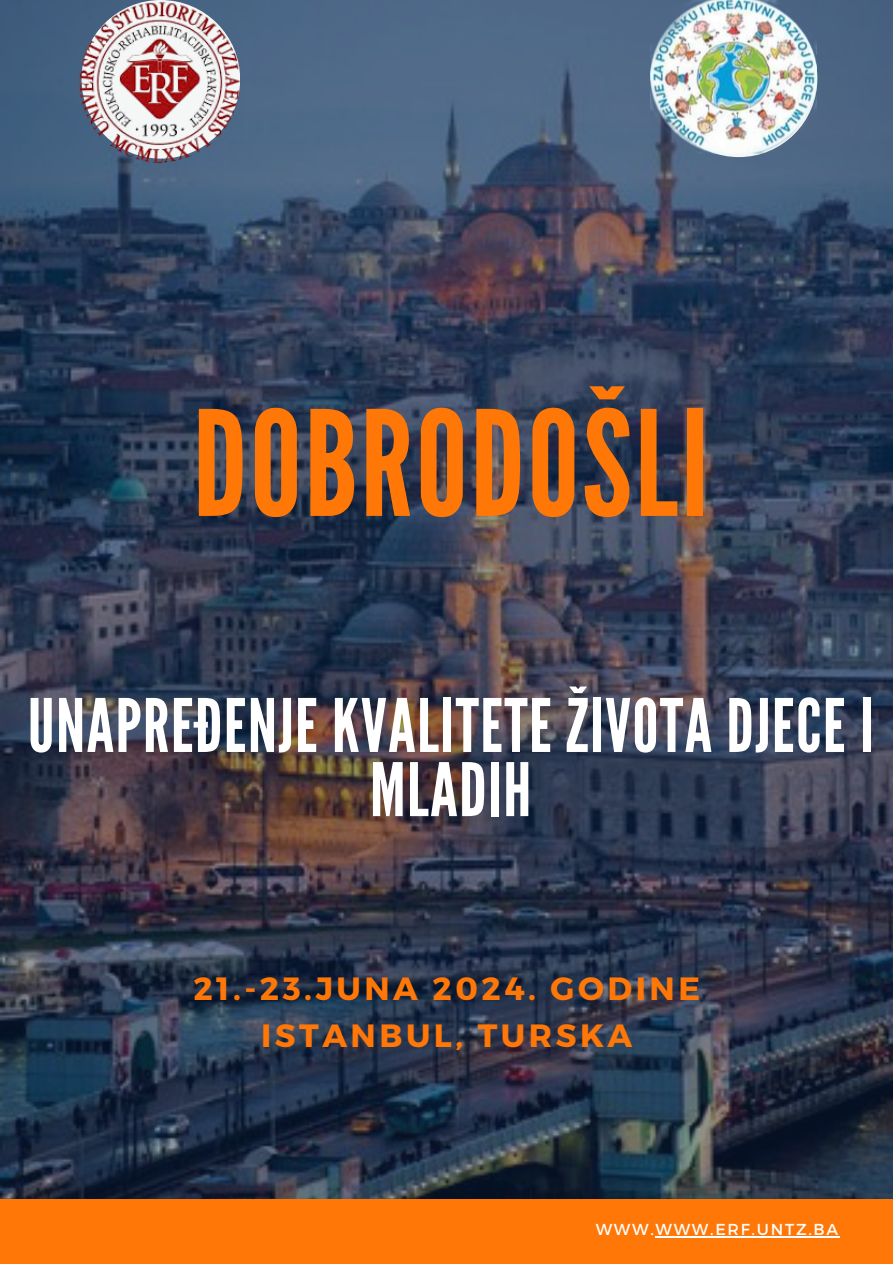
<style>
.page{position:relative;width:893px;height:1264px;background:#fff}
.page>*{position:absolute;margin:0;border:0;box-sizing:border-box;transform-origin:0 0}
.t1{font:145.65px "League Gothic";letter-spacing:.02em;color:#ff7707}
.t2{font:73.5px/64.2px "League Gothic";letter-spacing:.02em;color:#fff;text-align:center}
.t3{font:700 32.1px/47.2px "Montserrat";letter-spacing:.11em;color:#ff7707;text-align:center}
.t4{font:15.9px "Montserrat";letter-spacing:.11em;color:#fff}
</style>
<div class="page">
<img style="left:0;top:0;width:892px;height:1198px">
<div style="left:0;top:1198px;width:892px;height:65px;background:#ff7707"></div>
<hr style="left:655px;top:1236px;width:184px;height:1px;background:#fff">
<img style="left:35px;top:0;width:243px;height:207px">
<img style="left:650px;top:0;width:166px;height:153px">
<h1 class="t1" style="left:193px;top:379px;width:516px">DOBRODOŠLI</h1>
<p class="t2" style="left:28px;top:695px;width:847px">UNAPREĐENJE KVALITETE ŽIVOTA DJECE I<br>MLADIH</p>
<p class="t3" style="left:193px;top:962px;width:508px">21.-23.JUNA 2024. GODINE<br>ISTANBUL, TURSKA</p>
<p class="t4" style="left:595px;top:1219px;width:244px">WWW.WWW.ERF.UNTZ.BA</p>
</div>
